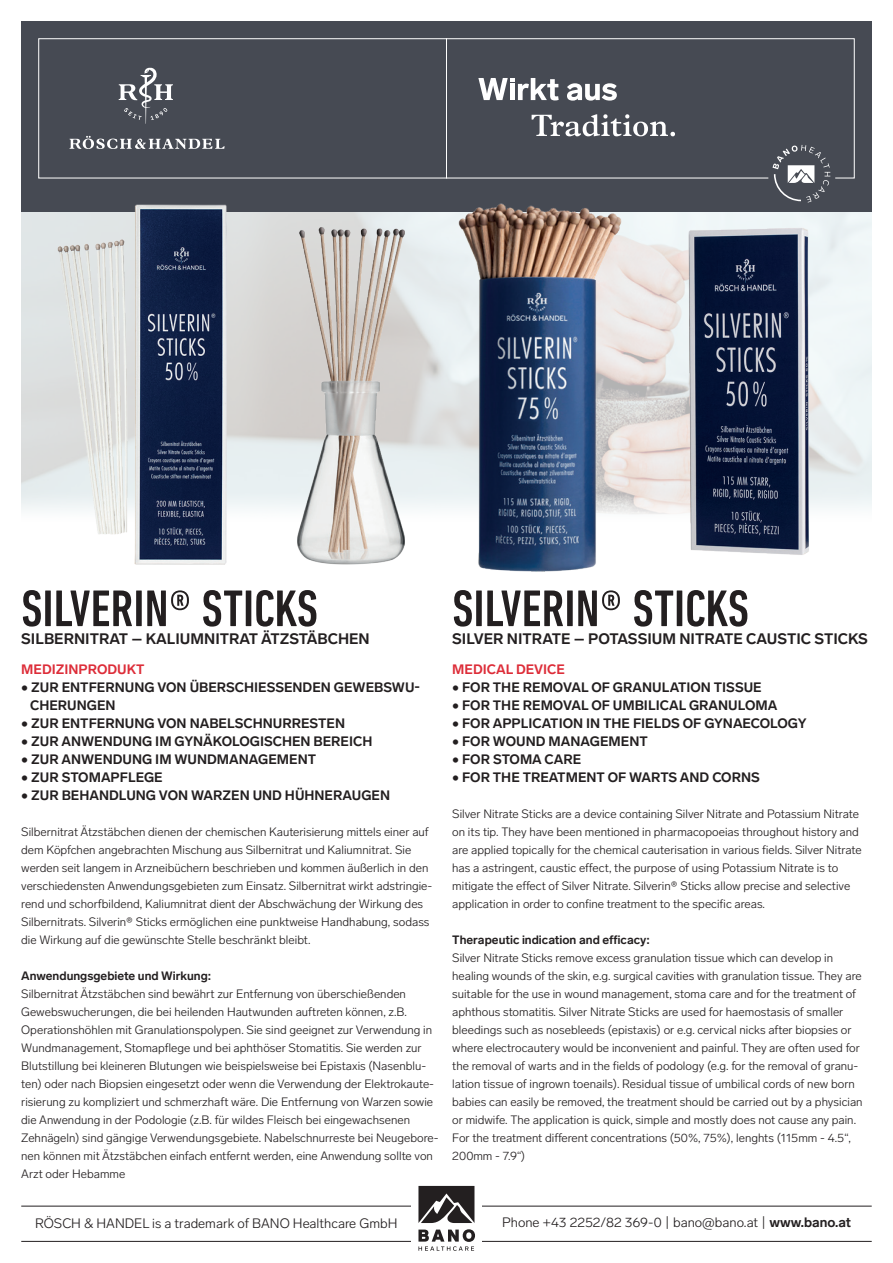
<style>
.page{position:relative;width:893px;height:1263px;background:#fff}
.page>*{position:absolute;margin:0;border:0;box-sizing:border-box;transform-origin:0 0}
.t1{font:500 condensed 52.35px "DIN Next LT Pro";color:#231f20}
.t2{font:700 15px "Lab Grotesque";color:#231f20}
.t3{font:700 13.5px/18px "Lab Grotesque";color:#231f20}
.t4{font:300 13.5px "Lab Grotesque";color:#231f20}
.t5{font:700 13.5px "Lab Grotesque";color:#dd2d39}
.t6{font:300 12px/18px "Lab Grotesque";color:#231f20}
.t7{font:700 12px "Lab Grotesque";color:#231f20}
.s1{font-weight:700}
</style>
<div class="page">
<img style="left:21px;top:212px;width:851px;height:302px">
<div style="left:21px;top:21px;width:851px;height:191px;background:#464a53"></div>
<svg style="left:38px;top:38px;width:817px;height:141px"></svg>
<svg style="left:119px;top:68px;width:54px;height:56px"></svg>
<svg style="left:70px;top:136px;width:155px;height:13px"></svg>
<svg style="left:772px;top:145px;width:58px;height:58px"></svg>
<hr style="left:21px;top:1241px;width:851px;height:1px;background:#231f20">
<hr style="left:21px;top:1206px;width:851px;height:1px;background:#231f20">
<div style="left:411px;top:1185px;width:71px;height:71px;background:#fff"></div>
<svg style="left:418px;top:1186px;width:56px;height:37px;background:#474344"></svg>
<svg style="left:418px;top:1229px;width:57px;height:22px"></svg>
<img style="left:51px;top:204px;width:237px;height:361px">
<hr style="left:446px;top:38px;width:1px;height:140px;background:#fff">
<svg style="left:532px;top:114px;width:143px;height:22px"></svg>
<svg style="left:567px;top:83px;width:50px;height:18px"></svg>
<svg style="left:478px;top:78px;width:81px;height:22px"></svg>
<img style="left:225px;top:213px;width:227px;height:352px">
<img style="left:452px;top:203px;width:170px;height:369px">
<img style="left:655px;top:216px;width:217px;height:339px">
<h1 class="t1" style="left:21px;top:579px;width:298px">SILVERIN® STICKS</h1>
<p class="t2" style="left:21px;top:628px;width:350px">SILBERNITRAT – KALIUMNITRAT ÄTZSTÄBCHEN</p>
<p class="t5" style="left:21px;top:660px;width:125px">MEDIZINPRODUKT</p>
<p class="t3" style="left:30px;top:678px;width:391px;text-indent:-9px">• ZUR ENTFERNUNG VON ÜBERSCHIESSENDEN GEWEBSWU-<br>CHERUNGEN</p>
<p class="t3" style="left:21px;top:714px;width:325px">• ZUR ENTFERNUNG VON NABELSCHNURRESTEN</p>
<p class="t3" style="left:21px;top:732px;width:353px">• ZUR ANWENDUNG IM GYNÄKOLOGISCHEN BEREICH</p>
<p class="t3" style="left:21px;top:750px;width:296px">• ZUR ANWENDUNG IM WUNDMANAGEMENT</p>
<p class="t3" style="left:21px;top:768px;width:143px">• ZUR STOMAPFLEGE</p>
<p class="t3" style="left:21px;top:786px;width:370px">• ZUR BEHANDLUNG VON WARZEN UND HÜHNERAUGEN</p>
<p class="t6" style="left:21px;top:822px;width:413px">Silbernitrat Ätzstäbchen dienen der chemischen Kauterisierung mittels einer auf dem Köpfchen angebrachten Mischung aus Silbernitrat und Kaliumnitrat. Sie werden seit langem in Arzneibüchern beschrieben und kommen äußerlich in den verschiedensten Anwendungsgebieten zum Einsatz. Silbernitrat wirkt adstringie&shy;rend und schorfbildend, Kaliumnitrat dient der Abschwächung der Wirkung des Silbernitrats. Silverin® Sticks ermöglichen eine punktweise Handhabung, sodass die Wirkung auf die gewünschte Stelle beschränkt bleibt.</p>
<p class="t7" style="left:21px;top:967px;width:192px">Anwendungsgebiete und Wirkung:</p>
<p class="t6" style="left:21px;top:984px;width:419px">Silbernitrat Ätzstäbchen sind bewährt zur Entfernung von überschießenden Gewebswucherungen, die bei heilenden Hautwunden auftreten können, z.B.<br>Operationshöhlen mit Granulationspolypen. Sie sind geeignet zur Verwendung in Wundmanagement, Stomapflege und bei aphthöser Stomatitis. Sie werden zur Blutstillung bei kleineren Blutungen wie beispielsweise bei Epistaxis (Nasenblu&shy;ten) oder nach Biopsien eingesetzt oder wenn die Verwendung der Elektrokaute&shy;risierung zu kompliziert und schmerzhaft wäre. Die Entfernung von Warzen sowie die Anwendung in der Podologie (z.B. für wildes Fleisch bei eingewachsenen Zehnägeln) sind gängige Verwendungsgebiete. Nabelschnurreste bei Neugebore&shy;nen können mit Ätzstäbchen einfach entfernt werden, eine Anwendung sollte von Arzt oder Hebamme</p>
<h1 class="t1" style="left:452px;top:579px;width:298px">SILVERIN® STICKS</h1>
<p class="t2" style="left:452px;top:628px;width:417px">SILVER NITRATE – POTASSIUM NITRATE CAUSTIC STICKS</p>
<p class="t5" style="left:452px;top:660px;width:114px">MEDICAL DEVICE</p>
<p class="t3" style="left:452px;top:678px;width:311px">• FOR THE REMOVAL OF GRANULATION TISSUE</p>
<p class="t3" style="left:452px;top:696px;width:327px">• FOR THE REMOVAL OF UMBILICAL GRANULOMA</p>
<p class="t3" style="left:452px;top:714px;width:356px">• FOR APPLICATION IN THE FIELDS OF GYNAECOLOGY</p>
<p class="t3" style="left:452px;top:732px;width:197px">• FOR WOUND MANAGEMENT</p>
<p class="t3" style="left:452px;top:750px;width:131px">• FOR STOMA CARE</p>
<p class="t3" style="left:452px;top:768px;width:309px">• FOR THE TREATMENT OF WARTS AND CORNS</p>
<p class="t6" style="left:452px;top:804px;width:411px">Silver Nitrate Sticks are a device containing Silver Nitrate and Potassium Nitrate on its tip. They have been mentioned in pharmacopoeias throughout history and are applied topically for the chemical cauterisation in various fields. Silver Nitrate has a astringent, caustic effect, the purpose of using Potassium Nitrate is to mitigate the effect of Silver Nitrate. Silverin® Sticks allow precise and selective application in order to confine treatment to the specific areas.</p>
<p class="t7" style="left:452px;top:931px;width:199px">Therapeutic indication and efficacy:</p>
<p class="t6" style="left:452px;top:948px;width:412px">Silver Nitrate Sticks remove excess granulation tissue which can develop in healing wounds of the skin, e.g. surgical cavities with granulation tissue. They are suitable for the use in wound management, stoma care and for the treatment of aphthous stomatitis. Silver Nitrate Sticks are used for haemostasis of smaller bleedings such as nosebleeds (epistaxis) or e.g. cervical nicks after biopsies or where electrocautery would be inconvenient and painful. They are often used for the removal of warts and in the fields of podology (e.g. for the removal of granu&shy;lation tissue of ingrown toenails). Residual tissue of umbilical cords of new born babies can easily be removed, the treatment should be carried out by a physician or midwife. The application is quick, simple and mostly does not cause any pain.<br>For the treatment different concentrations (50%, 75%), lenghts (115mm - 4.5“, 200mm - 7.9“)</p>
<p class="t4" style="left:35px;top:1215px;width:364px">RÖSCH &amp; HANDEL is a trademark of BANO Healthcare GmbH</p>
<p class="t4" style="left:502px;top:1214px;width:350px">Phone +43 2252/82 369-0 | bano@bano.at | <span class="s1">www.bano.at</span></p>
</div>
